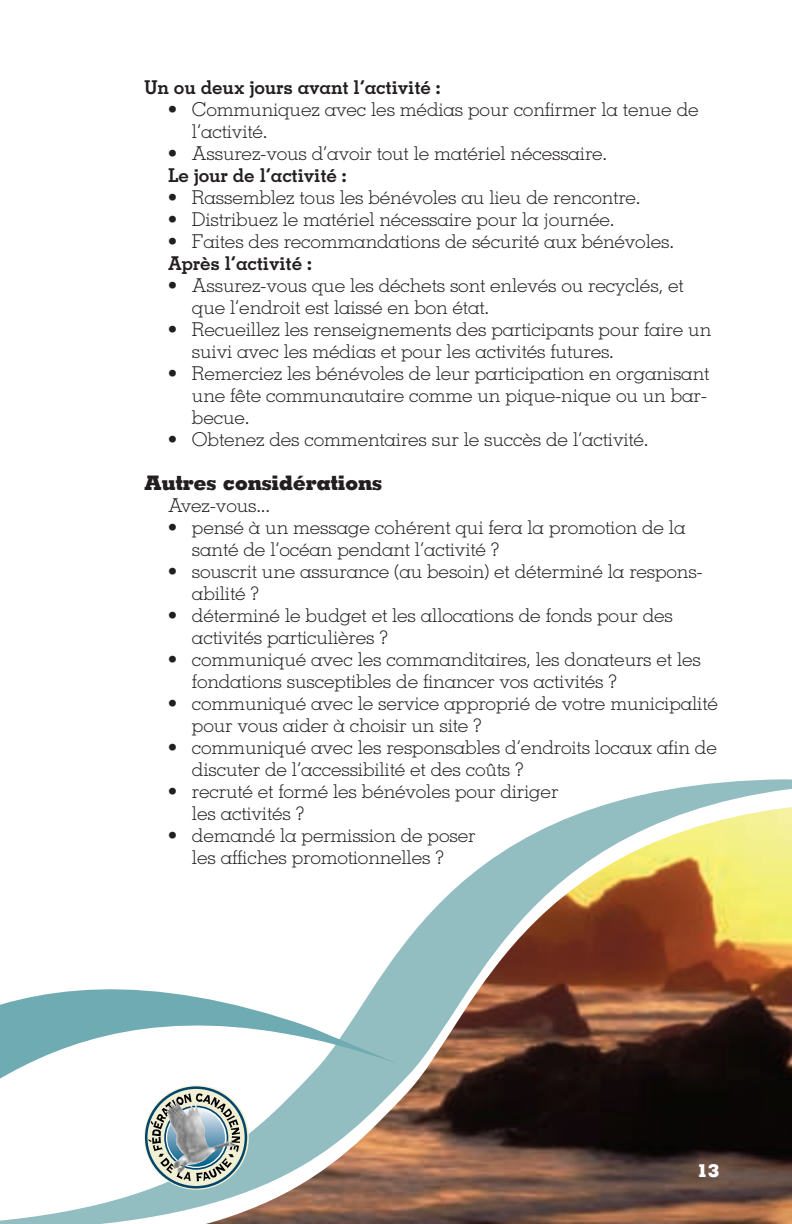
<style>
.page{position:relative;width:792px;height:1224px;background:#fff}
.page>*{position:absolute;margin:0;border:0;box-sizing:border-box;transform-origin:0 0}
.t1{font:800 20px "Memphis";letter-spacing:-.02em;color:#231f20}
.t2{font:300 19px/22px "Memphis";letter-spacing:-.01em;color:#231f20}
.t3{font:700 19px "Memphis";letter-spacing:-.01em;color:#231f20}
.t4{font:800 18px "Memphis";color:#fff}
</style>
<div class="page">
<svg style="left:0;top:779px;width:792px;height:445px"></svg>
<svg style="left:1px;top:911px;width:183px;height:312px"></svg>
<img style="left:184px;top:801px;width:608px;height:422px">
<svg style="left:144px;top:1085px;width:105px;height:105px"></svg>
<img style="left:168px;top:1101px;width:67px;height:72px">
<p class="t3" style="left:144px;top:80px;width:298px">Un ou deux jours avant l’activité :</p>
<p class="t2" style="left:192px;top:100px;width:508px;text-indent:-24px">• Communiquez avec les médias pour confirmer la tenue de l’activité.</p>
<p class="t2" style="left:168px;top:144px;width:441px">• Assurez-vous d’avoir tout le matériel nécessaire.</p>
<p class="t3" style="left:168px;top:168px;width:180px">Le jour de l’activité :</p>
<p class="t2" style="left:168px;top:188px;width:474px">• Rassemblez tous les bénévoles au lieu de rencontre.</p>
<p class="t2" style="left:168px;top:210px;width:448px">• Distribuez le matériel nécessaire pour la journée.</p>
<p class="t2" style="left:168px;top:232px;width:508px">• Faites des recommandations de sécurité aux bénévoles.</p>
<p class="t3" style="left:168px;top:256px;width:145px">Après l’activité :</p>
<p class="t2" style="left:192px;top:276px;width:493px;text-indent:-24px">• Assurez-vous que les déchets sont enlevés ou recyclés, et que l’endroit est laissé en bon état.</p>
<p class="t2" style="left:192px;top:320px;width:521px;text-indent:-24px">• Recueillez les renseignements des participants pour faire un suivi avec les médias et pour les activités futures.</p>
<p class="t2" style="left:192px;top:364px;width:519px;text-indent:-24px">• Remerciez les bénévoles de leur participation en organisant une fête communautaire comme un pique-nique ou un bar&shy;becue.</p>
<p class="t2" style="left:168px;top:430px;width:482px">• Obtenez des commentaires sur le succès de l’activité.</p>
<p class="t1" style="left:144px;top:476px;width:240px">Autres considérations</p>
<p class="t2" style="left:168px;top:496px;width:104px">Avez-vous...</p>
<p class="t2" style="left:192px;top:518px;width:495px;text-indent:-24px">• pensé à un message cohérent qui fera la promotion de la santé de l’océan pendant l’activité ?</p>
<p class="t2" style="left:192px;top:562px;width:512px;text-indent:-24px">• souscrit une assurance (au besoin) et déterminé la respons&shy;abilité ?</p>
<p class="t2" style="left:192px;top:606px;width:482px;text-indent:-24px">• déterminé le budget et les allocations de fonds pour des activités particulières ?</p>
<p class="t2" style="left:192px;top:650px;width:511px;text-indent:-24px">• communiqué avec les commanditaires, les donateurs et les fondations susceptibles de financer vos activités ?</p>
<p class="t2" style="left:192px;top:694px;width:528px;text-indent:-24px">• communiqué avec le service approprié de votre municipalité pour vous aider à choisir un site ?</p>
<p class="t2" style="left:192px;top:738px;width:526px;text-indent:-24px">• communiqué avec les responsables d’endroits locaux afin de discuter de l’accessibilité et des coûts ?</p>
<p class="t2" style="left:192px;top:782px;width:368px;text-indent:-24px">• recruté et formé les bénévoles pour diriger les activités ?</p>
<p class="t2" style="left:168px;top:826px;width:309px;text-align:center">• demandé la permission de poser les affiches promotionnelles ?</p>
<p class="t4" style="left:696px;top:1164px;width:25px">13</p>
</div>
